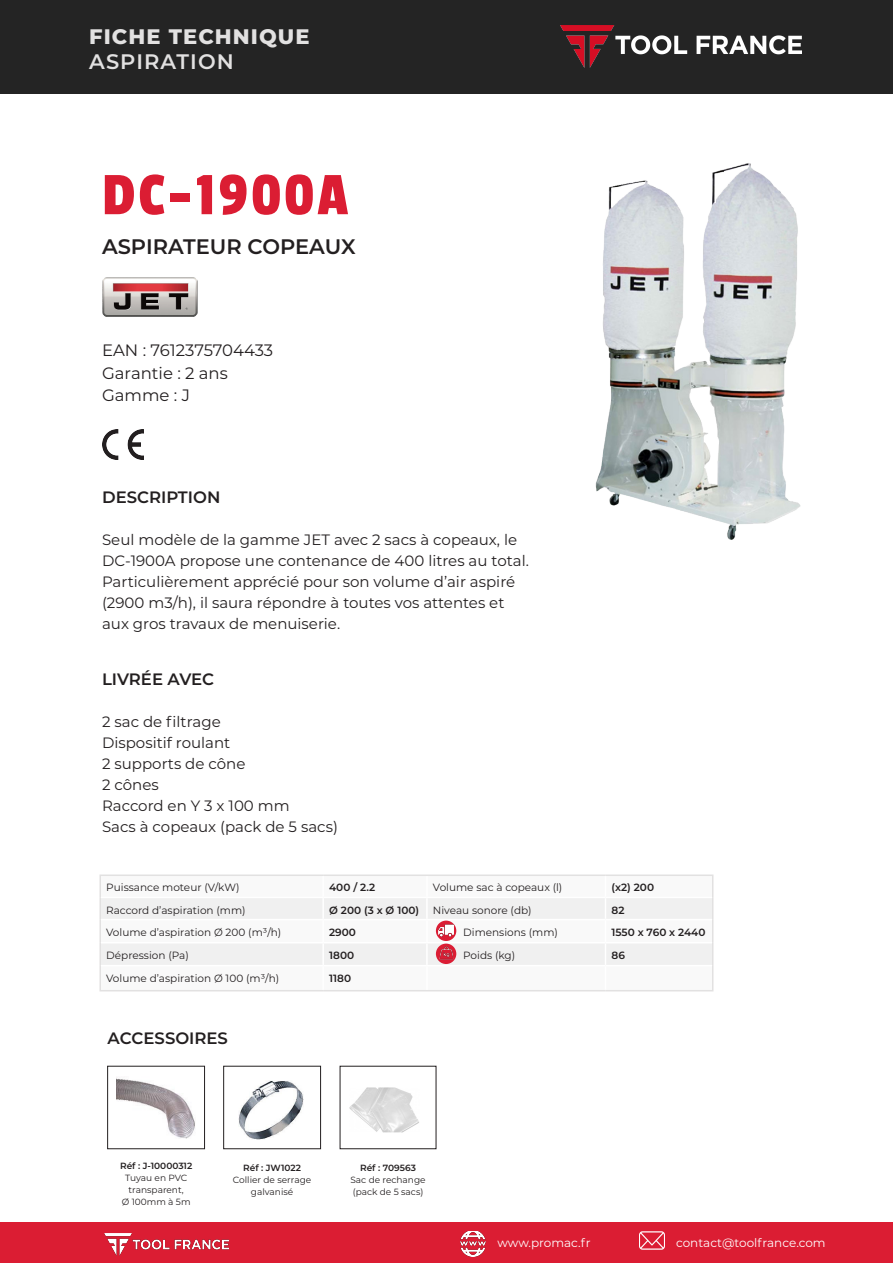
<style>
.page{position:relative;width:893px;height:1263px;background:#fff}
.page>*{position:absolute;margin:0;border:0;box-sizing:border-box;transform-origin:0 0}
.t1{font:63px "Passion One";letter-spacing:.05em;color:#db1d33}
.t2{font:600 21px "Montserrat";color:#231f20}
.t3{font:800 21px "Montserrat";letter-spacing:.05em;color:#e2e1e1}
.t4{font:600 21px "Montserrat";letter-spacing:.05em;color:#e2e1e1}
.t5{font:16.5px "Montserrat";color:#231f20}
.t6{font:600 16.5px "Montserrat";color:#231f20}
.t7{font:15px/21px "Montserrat";color:#231f20}
.t8{font:12px "Montserrat";color:#fff}
.t9{font:10.5px "Montserrat";color:#231f20}
.t10{font:600 10.5px "Montserrat";color:#231f20}
.t11{font:9px/12px "Montserrat";color:#231f20;text-align:center}
.t12{font:600 9px "Montserrat";color:#231f20}
</style>
<div class="page">
<div style="left:0;top:0;width:893px;height:94px;background:#242424"></div>
<div style="left:0;top:1222px;width:893px;height:41px;background:#db1d33"></div>
<img style="left:104px;top:1233px;width:124px;height:22px">
<img style="left:560px;top:25px;width:242px;height:42px">
<img style="left:102px;top:277px;width:96px;height:40px">
<hr style="left:99px;top:874px;width:224px;height:2px;background:#e2e1e1">
<hr style="left:99px;top:876px;width:2px;height:21px;background:#e2e1e1">
<hr style="left:323px;top:874px;width:104px;height:2px;background:#e2e1e1">
<hr style="left:427px;top:874px;width:178px;height:2px;background:#e2e1e1">
<hr style="left:605px;top:874px;width:108px;height:2px;background:#e2e1e1">
<hr style="left:99px;top:897px;width:2px;height:22px;background:#e2e1e1">
<hr style="left:99px;top:919px;width:2px;height:24px;background:#e2e1e1">
<hr style="left:99px;top:943px;width:2px;height:23px;background:#e2e1e1">
<hr style="left:99px;top:966px;width:2px;height:24px;background:#e2e1e1">
<svg style="left:101px;top:876px;width:612px;height:114px"></svg>
<hr style="left:99px;top:990px;width:224px;height:1px;background:#e2e1e1">
<hr style="left:323px;top:990px;width:104px;height:1px;background:#e2e1e1">
<hr style="left:427px;top:990px;width:178px;height:1px;background:#e2e1e1">
<hr style="left:605px;top:990px;width:108px;height:1px;background:#e2e1e1">
<img style="left:102px;top:430px;width:41px;height:29px">
<img style="left:461px;top:1231px;width:25px;height:25px">
<div style="left:436px;top:920px;width:20px;height:21px;background:#db1d34;border-radius:50%"></div>
<img style="left:438px;top:922px;width:16px;height:16px">
<svg style="left:436px;top:943px;width:20px;height:21px"></svg>
<img style="left:440px;top:946px;width:13px;height:14px">
<img style="left:639px;top:1231px;width:25px;height:19px">
<img style="left:595px;top:163px;width:206px;height:377px">
<div style="left:107px;top:1066px;width:98px;height:83px;border:1px solid #231f20"></div>
<div style="left:223px;top:1066px;width:98px;height:83px;border:1px solid #231f20"></div>
<img style="left:350px;top:1087px;width:69px;height:46px">
<img style="left:116px;top:1077px;width:79px;height:61px">
<img style="left:238px;top:1080px;width:66px;height:60px">
<p class="t3" style="left:89px;top:21px;width:222px">FICHE TECHNIQUE</p>
<p class="t4" style="left:89px;top:47px;width:146px">ASPIRATION</p>
<p class="t1" style="left:102px;top:162px;width:248px">DC-1900A</p>
<p class="t2" style="left:102px;top:232px;width:255px">ASPIRATEUR COPEAUX</p>
<p class="t5" style="left:102px;top:339px;width:173px">EAN : 7612375704433</p>
<p class="t5" style="left:102px;top:362px;width:127px">Garantie : 2 ans</p>
<p class="t5" style="left:102px;top:384px;width:89px">Gamme : J</p>
<p class="t6" style="left:102px;top:485px;width:120px">DESCRIPTION</p>
<p class="t7" style="left:102px;top:528px;width:428px">Seul modèle de la gamme JET avec 2 sacs à copeaux, le<br>DC-1900A propose une contenance de 400 litres au total.</p>
<p class="t7" style="left:102px;top:570px;width:415px">Particulièrement apprécié pour son volume d’air aspiré (2900 m3/h), il saura répondre à toutes vos attentes et aux gros travaux de menuiserie.</p>
<p class="t6" style="left:102px;top:667px;width:114px">LIVRÉE AVEC</p>
<p class="t7" style="left:102px;top:710px;width:120px">2 sac de filtrage</p>
<p class="t7" style="left:102px;top:731px;width:130px">Dispositif roulant</p>
<p class="t7" style="left:102px;top:752px;width:145px">2 supports de cône</p>
<p class="t7" style="left:102px;top:773px;width:58px">2 cônes</p>
<p class="t7" style="left:102px;top:794px;width:189px">Raccord en Y 3 x 100 mm</p>
<p class="t7" style="left:102px;top:815px;width:237px">Sacs à copeaux (pack de 5 sacs)</p>
<p class="t9" style="left:106px;top:880px;width:135px">Puissance moteur (V/kW)</p>
<p class="t10" style="left:329px;top:880px;width:47px">400 / 2.2</p>
<p class="t9" style="left:433px;top:880px;width:131px">Volume sac à copeaux (l)</p>
<p class="t10" style="left:611px;top:880px;width:44px">(x2) 200</p>
<p class="t9" style="left:106px;top:903px;width:141px">Raccord d’aspiration (mm)</p>
<p class="t10" style="left:329px;top:902px;width:91px">Ø 200 (3 x Ø 100)</p>
<p class="t9" style="left:433px;top:903px;width:100px">Niveau sonore (db)</p>
<p class="t10" style="left:611px;top:902px;width:14px">82</p>
<p class="t9" style="left:106px;top:925px;width:177px">Volume d’aspiration Ø 200 (m³/h)</p>
<p class="t10" style="left:329px;top:924px;width:28px">2900</p>
<p class="t9" style="left:463px;top:925px;width:96px">Dimensions (mm)</p>
<p class="t10" style="left:611px;top:924px;width:96px">1550 x 760 x 2440</p>
<p class="t9" style="left:106px;top:948px;width:84px">Dépression (Pa)</p>
<p class="t10" style="left:329px;top:948px;width:26px">1800</p>
<p class="t9" style="left:463px;top:948px;width:54px">Poids (kg)</p>
<p class="t10" style="left:611px;top:948px;width:15px">86</p>
<p class="t9" style="left:106px;top:971px;width:175px">Volume d’aspiration Ø 100 (m³/h)</p>
<p class="t10" style="left:329px;top:971px;width:23px">1180</p>
<p class="t6" style="left:108px;top:1026px;width:122px">ACCESSOIRES</p>
<p class="t12" style="left:120px;top:1159px;width:74px">Réf : J-10000312</p>
<p class="t11" style="left:125px;top:1171px;width:64px">Tuyau en PVC</p>
<p class="t11" style="left:129px;top:1183px;width:57px">transparent,</p>
<p class="t11" style="left:122px;top:1195px;width:70px">Ø 100mm à 5m</p>
<p class="t12" style="left:243px;top:1161px;width:59px">Réf : JW1022</p>
<p class="t11" style="left:233px;top:1173px;width:80px">Collier de serrage galvanisé</p>
<p class="t12" style="left:360px;top:1161px;width:57px">Réf : 709563</p>
<p class="t11" style="left:350px;top:1173px;width:77px">Sac de rechange</p>
<p class="t11" style="left:353px;top:1185px;width:72px">(pack de 5 sacs)</p>
<p class="t8" style="left:497px;top:1234px;width:95px">www.promac.fr</p>
<p class="t8" style="left:676px;top:1234px;width:151px">contact@toolfrance.com</p>
</div>
